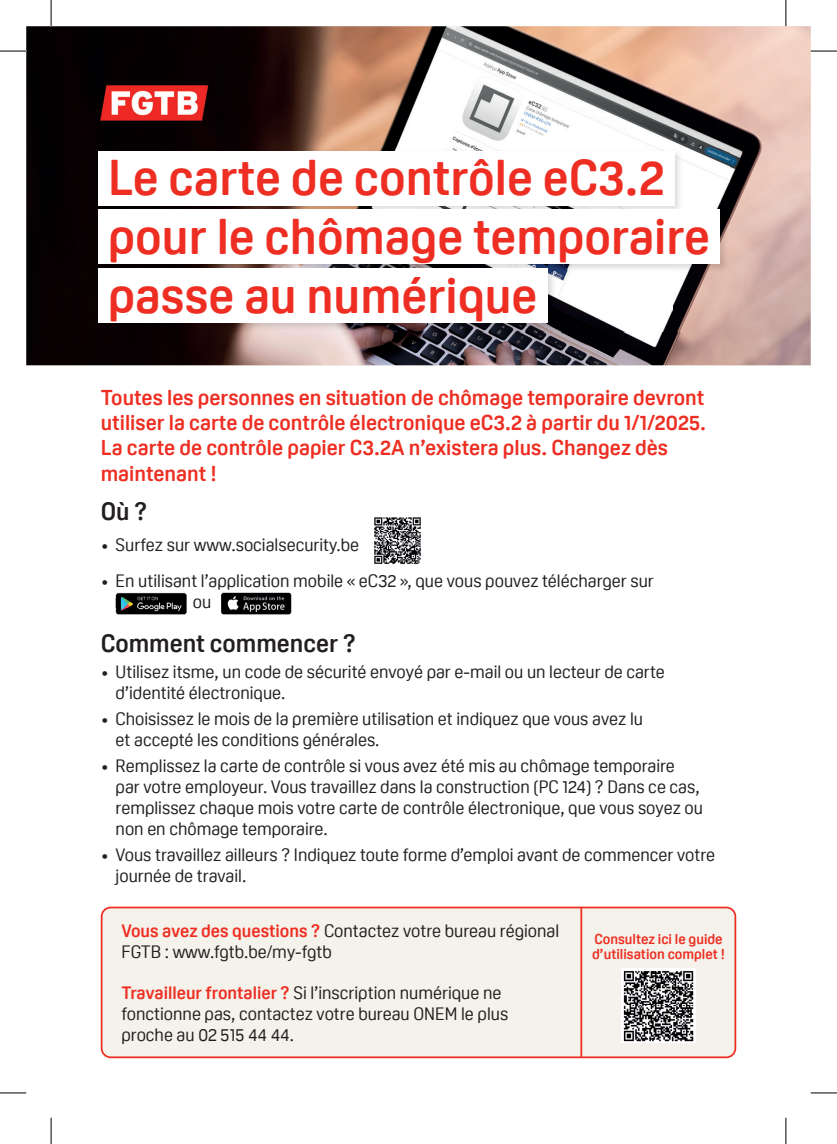
<style>
.page{position:relative;width:837px;height:1144px;background:#fff}
.page>*{position:absolute;margin:0;border:0;box-sizing:border-box;transform-origin:0 0}
.t1{font:700 49px/58.8px "Oscine";color:#ee2e22}
.t2{font:700 24.5px "Oscine";color:#231f20}
.t3{font:700 21px/25.2px "Oscine";color:#ee2e22}
.t4{font:17.5px/21px "Oscine";color:#231f20}
.t5{font:700 14px/15.8px "Oscine";color:#ee2e22}
.s1{font-weight:700;color:#ee2e22}
</style>
<div class="page">
<div style="left:102px;top:907px;width:633px;height:150px;background:#f4f2eb;border-radius:9px"></div>
<div style="left:101px;top:907px;width:635px;height:151px;border:2px solid #ee2e22;border-radius:9px"></div>
<img style="left:26px;top:26px;width:784px;height:339px">
<img style="left:96px;top:148px;width:633px;height:184px">
<div style="left:98px;top:151px;width:576px;height:54px;background:#fff"></div>
<div style="left:98px;top:209px;width:621px;height:55px;background:#fff"></div>
<div style="left:98px;top:268px;width:449px;height:55px;background:#fff"></div>
<img style="left:621px;top:968px;width:74px;height:75px">
<img style="left:87px;top:79px;width:134px;height:47px">
<hr style="left:580px;top:907px;width:2px;height:150px;background:#ee2e22">
<img style="left:218px;top:589px;width:74px;height:26px">
<img style="left:115px;top:592px;width:72px;height:23px">
<img style="left:116px;top:598px;width:71px;height:10px">
<img style="left:374px;top:517px;width:47px;height:47px">
<svg style="left:0;top:51px;width:26px;height:1px"></svg>
<svg style="left:810px;top:51px;width:26px;height:1px"></svg>
<svg style="left:0;top:1092px;width:26px;height:1px"></svg>
<svg style="left:810px;top:1092px;width:26px;height:1px"></svg>
<svg style="left:51px;top:0;width:1px;height:26px"></svg>
<svg style="left:51px;top:1118px;width:1px;height:26px"></svg>
<svg style="left:785px;top:0;width:1px;height:26px"></svg>
<svg style="left:785px;top:1118px;width:1px;height:26px"></svg>
<h1 class="t1" style="left:108px;top:149px;width:603px">Le carte de contrôle eC3.2 pour le chômage temporaire passe au numérique</h1>
<p class="t3" style="left:101px;top:385px;width:606px">Toutes les personnes en situation de chômage temporaire devront utiliser la carte de contrôle électronique eC3.2 à partir du 1/1/2025.<br>La carte de contrôle papier C3.2A n’existera plus. Changez dès maintenant !</p>
<h2 class="t2" style="left:101px;top:497px;width:48px">Où ?</h2>
<p class="t4" style="left:101px;top:534px;width:260px">• Surfez sur www.socialsecurity.be</p>
<p class="t4" style="left:193px;top:570px;width:462px;text-indent:-92px">• En utilisant l’application mobile « eC32 », que vous pouvez télécharger sur ou</p>
<h2 class="t2" style="left:101px;top:630px;width:257px">Comment commencer ?</h2>
<p class="t4" style="left:116px;top:661px;width:550px;text-indent:-15px">• Utilisez itsme, un code de sécurité envoyé par e-mail ou un lecteur de carte d’identité électronique.</p>
<p class="t4" style="left:116px;top:708px;width:528px;text-indent:-15px">• Choisissez le mois de la première utilisation et indiquez que vous avez lu et accepté les conditions générales.</p>
<p class="t4" style="left:116px;top:755px;width:588px;text-indent:-15px">• Remplissez la carte de contrôle si vous avez été mis au chômage temporaire par votre employeur. Vous travaillez dans la construction (PC 124) ? Dans ce cas, remplissez chaque mois votre carte de contrôle électronique, que vous soyez ou non en chômage temporaire.</p>
<p class="t4" style="left:116px;top:844px;width:601px;text-indent:-15px">• Vous travaillez ailleurs ? Indiquez toute forme d’emploi avant de commencer votre journée de travail.</p>
<p class="t4" style="left:121px;top:920px;width:439px"><span class="s1">Vous avez des questions ?</span> Contactez votre bureau régional<br>FGTB : www.fgtb.be/my-fgtb</p>
<p class="t4" style="left:121px;top:982px;width:388px"><span class="s1">Travailleur frontalier ?</span> Si l’inscription numérique ne fonctionne pas, contactez votre bureau ONEM le plus proche au 02 515 44 44.</p>
<p class="t5" style="left:592px;top:931px;width:134px">Consultez ici le guide d’utilisation complet !</p>
</div>
